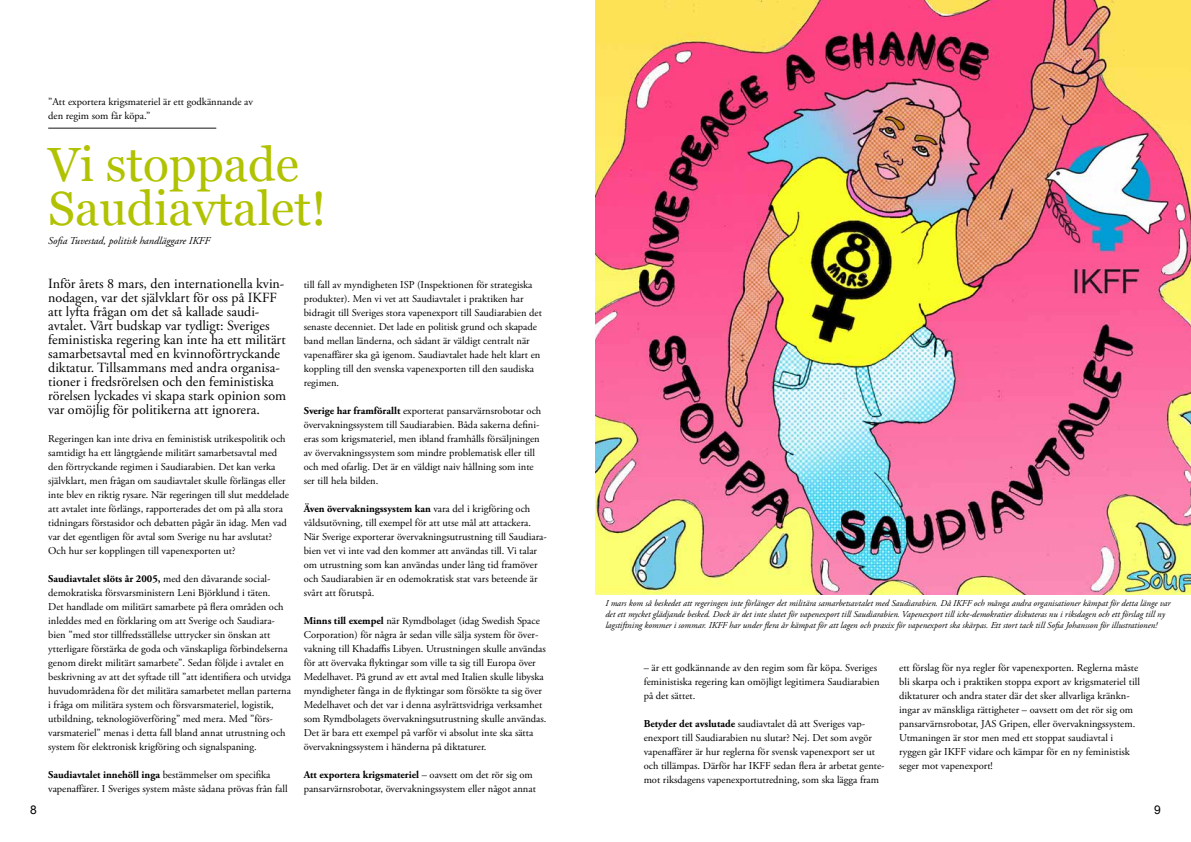
<style>
.page{position:relative;width:1191px;height:842px;background:#fff}
.page>*{position:absolute;margin:0;border:0;box-sizing:border-box;transform-origin:0 0}
.t1{font:48px/43.9px "Georgia";color:#b1c200}
.t2{font:14px/14px "Adobe Garamond Pro";color:#000}
.t3{font:12px "Arial";color:#000}
.t4{font:10.5px/14px "Adobe Garamond Pro";color:#000}
.t5{font:italic 10.5px "Adobe Garamond Pro";color:#000}
.t6{font:italic 9px/10.8px "Adobe Garamond Pro";color:#000}
.s1{font-weight:700}
</style>
<div class="page">
<img style="left:595px;top:0;width:596px;height:595px">
<hr style="left:48px;top:128px;width:168px;height:1px;background:#141415">
<p class="t4" style="left:48px;top:95px;width:206px">”Att exportera krigsmateriel är ett godkännande av den regim som får köpa.”</p>
<h1 class="t1" style="left:48px;top:140px;width:280px">Vi stoppade<br>Saudiavtalet!</h1>
<p class="t5" style="left:48px;top:235px;width:163px">Sofia Tuvestad, politisk handläggare IKFF</p>
<p class="t2" style="left:48px;top:277px;width:239px">Inför årets 8 mars, den internationella kvin&shy;nodagen, var det självklart för oss på IKFF att lyfta frågan om det så kallade saudi&shy;avtalet. Vårt budskap var tydligt: Sveriges feministiska regering kan inte ha ett militärt samarbetsavtal med en kvinnoförtryckande diktatur. Tillsammans med andra organisa&shy;tioner i fredsrörelsen och den feministiska rörelsen lyckades vi skapa stark opinion som var omöjlig för politikerna att ignorera.</p>
<p class="t4" style="left:48px;top:432px;width:242px">Regeringen kan inte driva en feministisk utrikespolitik och samtidigt ha ett långtgående militärt samarbetsavtal med den förtryckande regimen i Saudiarabien. Det kan verka självklart, men frågan om saudiavtalet skulle förlängas eller inte blev en riktig rysare. När regeringen till slut meddelade att avtalet inte förlängs, rapporterades det om på alla stora tidningars förstasidor och debatten pågår än idag. Men vad var det egentligen för avtal som Sverige nu har avslutat?<br>Och hur ser kopplingen till vapenexporten ut?</p>
<p class="t4" style="left:48px;top:572px;width:244px"><span class="s1">Saudiavtalet slöts år 2005,</span> med den dåvarande social&shy;demokratiska försvarsministern Leni Björklund i täten.<br>Det handlade om militärt samarbete på flera områden och inleddes med en förklaring om att Sverige och Saudiara&shy;bien ”med stor tillfredsställelse uttrycker sin önskan att ytterligare förstärka de goda och vänskapliga förbindelserna genom direkt militärt samarbete”. Sedan följde i avtalet en beskrivning av att det syftade till ”att identifiera och utvidga huvudområdena för det militära samarbetet mellan parterna i fråga om militära system och försvarsmateriel, logistik, utbildning, teknologiöverföring” med mera. Med ”förs&shy;varsmateriel” menas i detta fall bland annat utrustning och system för elektronisk krigföring och signalspaning.</p>
<p class="t4" style="left:48px;top:768px;width:241px"><span class="s1">Saudiavtalet innehöll inga</span> bestämmelser om specifika vapenaffärer. I Sveriges system måste sådana prövas från fall</p>
<p class="t4" style="left:304px;top:278px;width:240px">till fall av myndigheten ISP (Inspektionen för strategiska produkter). Men vi vet att Saudiavtalet i praktiken har bidragit till Sveriges stora vapenexport till Saudiarabien det senaste decenniet. Det lade en politisk grund och skapade band mellan länderna, och sådant är väldigt centralt när vapenaffärer ska gå igenom. Saudiavtalet hade helt klart en koppling till den svenska vapenexporten till den saudiska regimen.</p>
<p class="t4" style="left:304px;top:404px;width:239px"><span class="s1">Sverige har framförallt</span> exporterat pansarvärnsrobotar och övervakningssystem till Saudiarabien. Båda sakerna defini&shy;eras som krigsmateriel, men ibland framhålls försäljningen av övervakningssystem som mindre problematisk eller till och med ofarlig. Det är en väldigt naiv hållning som inte ser till hela bilden.</p>
<p class="t4" style="left:304px;top:502px;width:245px"><span class="s1">Även övervakningssystem kan</span> vara del i krigföring och våldsutövning, till exempel för att utse mål att attackera.<br>När Sverige exporterar övervakningsutrustning till Saudiara&shy;bien vet vi inte vad den kommer att användas till. Vi talar om utrustning som kan användas under lång tid framöver och Saudiarabien är en odemokratisk stat vars beteende är svårt att förutspå.</p>
<p class="t4" style="left:304px;top:614px;width:244px"><span class="s1">Minns till exempel</span> när Rymdbolaget (idag Swedish Space Corporation) för några år sedan ville sälja system för över&shy;vakning till Khadaffis Libyen. Utrustningen skulle användas för att övervaka flyktingar som ville ta sig till Europa över Medelhavet. På grund av ett avtal med Italien skulle libyska myndigheter fånga in de flyktingar som försökte ta sig över Medelhavet och det var i denna asylrättsvidriga verksamhet som Rymdbolagets övervakningsutrustning skulle användas.<br>Det är bara ett exempel på varför vi absolut inte ska sätta övervakningssystem i händerna på diktaturer.</p>
<p class="t4" style="left:304px;top:768px;width:234px"><span class="s1">Att exportera krigsmateriel</span> – oavsett om det rör sig om pansarvärnsrobotar, övervakningssystem eller något annat</p>
<p class="t6" style="left:605px;top:598px;width:567px">I mars kom så beskedet att regeringen inte förlänger det militära samarbetsavtalet med Saudiarabien. Då IKFF och många andra organisationer kämpat för detta länge var det ett mycket glädjande besked. Dock är det inte slutet för vapenexport till Saudiarabien. Vapenexport till icke-demokratier diskuteras nu i riksdagen och ett förslag till ny lagstiftning kommer i sommar. IKFF har under flera år kämpat för att lagen och praxix för vapenexport ska skärpas. Ett stort tack till Sofia Johansson för illustrationen!</p>
<p class="t4" style="left:643px;top:661px;width:237px">– är ett godkännande av den regim som får köpa. Sveriges feministiska regering kan omöjligt legitimera Saudiarabien på det sättet.</p>
<p class="t4" style="left:643px;top:717px;width:242px"><span class="s1">Betyder det avslutade</span> saudiavtalet då att Sveriges vap&shy;enexport till Saudiarabien nu slutar? Nej. Det som avgör vapenaffärer är hur reglerna för svensk vapenexport ser ut och tillämpas. Därför har IKFF sedan flera år arbetat gente&shy;mot riksdagens vapenexportutredning, som ska lägga fram</p>
<p class="t4" style="left:899px;top:661px;width:242px">ett förslag för nya regler för vapenexporten. Reglerna måste bli skarpa och i praktiken stoppa export av krigsmateriel till diktaturer och andra stater där det sker allvarliga kränkn&shy;ingar av mänskliga rättigheter – oavsett om det rör sig om pansarvärnsrobotar, JAS Gripen, eller övervakningssystem.<br>Utmaningen är stor men med ett stoppat saudiavtal i ryggen går IKFF vidare och kämpar för en ny feministisk seger mot vapenexport!</p>
<p class="t3" style="left:30px;top:802px;width:8px">8</p>
<p class="t3" style="left:1154px;top:802px;width:8px">9</p>
</div>
